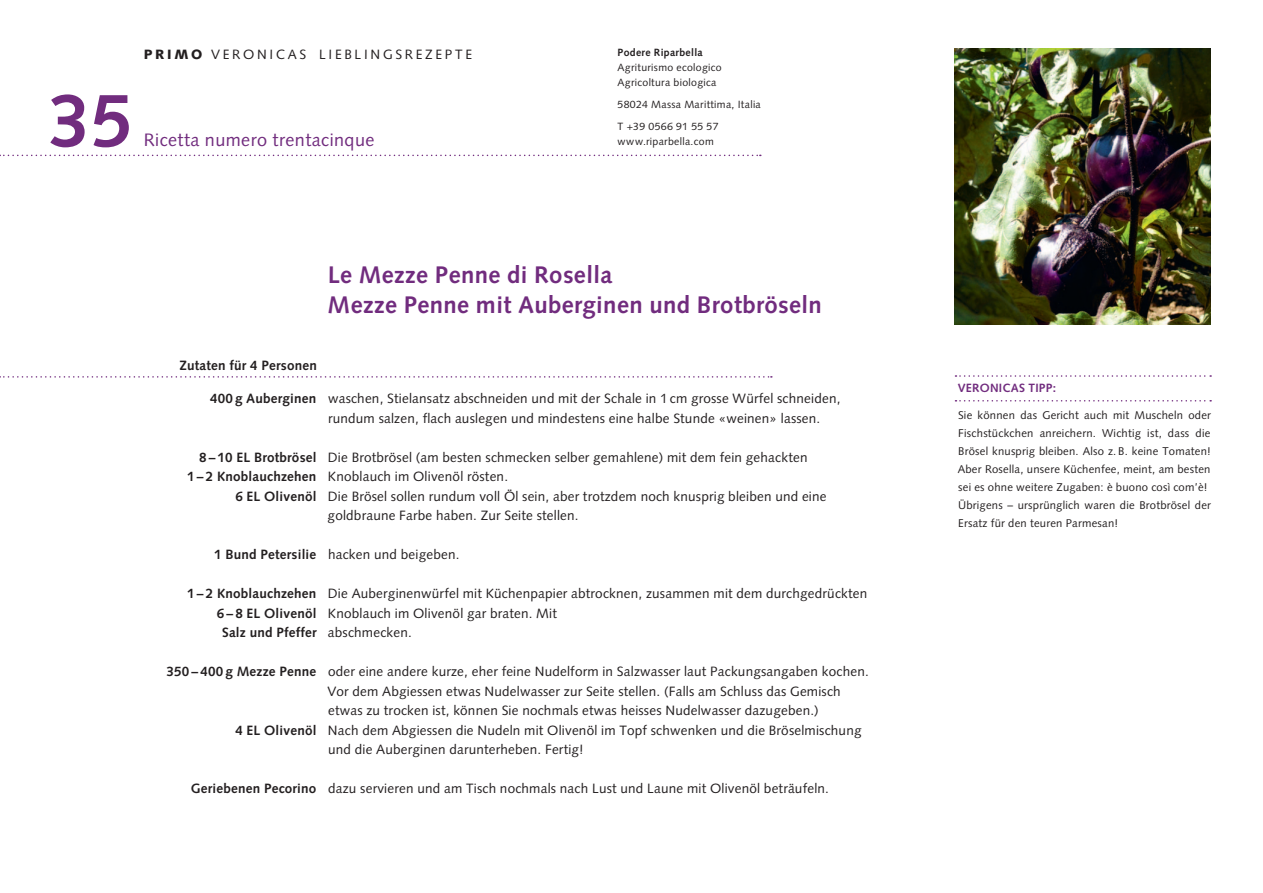
<style>
.page{position:relative;width:1263px;height:893px;background:#fff}
.page>*{position:absolute;margin:0;border:0;box-sizing:border-box;transform-origin:0 0}
.t1{font:700 75px "Syntax CL";color:#712c7e}
.t2{font:700 24px/30px "Syntax CL";letter-spacing:.015em;color:#712c7e}
.t3{font:18px "Syntax CL";letter-spacing:.025em;color:#712c7e}
.t4{font:13.5px/19.5px "Syntax CL";letter-spacing:.015em;color:#231f20}
.t5{font:700 13.5px/19.5px "Syntax CL";letter-spacing:.015em;color:#231f20;text-align:right}
.t6{font:13.5px "Syntax CL";letter-spacing:.2em;color:#231f20}
.t7{font:700 12px "Syntax CL";color:#712c7e}
.t8{font:11.25px/18px "Syntax CL";letter-spacing:.02em;color:#231f20}
.t9{font:10.5px/15px "Syntax CL";letter-spacing:.03em;color:#231f20}
.t10{font:700 10.5px "Syntax CL";letter-spacing:.03em;color:#231f20}
.s1{font-family:"Syntax";font-weight:900}
</style>
<div class="page">
<img style="left:955px;top:48px;width:256px;height:277px">
<svg style="left:0;top:155px;width:761px;height:1px"></svg>
<svg style="left:0;top:376px;width:772px;height:2px"></svg>
<svg style="left:955px;top:375px;width:256px;height:2px"></svg>
<svg style="left:955px;top:400px;width:256px;height:2px"></svg>
<h1 class="t1" style="left:48px;top:77px;width:86px">35</h1>
<p class="t6" style="left:144px;top:46px;width:330px"><span class="s1">PRIMO</span> Ver oni ca s Li ebli ngsr ezept e</p>
<h3 class="t3" style="left:144px;top:129px;width:232px">Ricetta numero trentacinque</h3>
<p class="t10" style="left:618px;top:47px;width:87px">Podere Riparbella</p>
<p class="t9" style="left:618px;top:60px;width:106px">Agriturismo ecologico<br>Agricoltura biologica</p>
<p class="t9" style="left:618px;top:94px;width:145px;line-height:21.8px">58024 Massa Marittima, Italia<br>T +39 0566 91 55 57</p>
<p class="t9" style="left:618px;top:134px;width:98px">www.riparbella.com</p>
<h2 class="t2" style="left:328px;top:260px;width:496px">Le Mezze Penne di Rosella<br>Mezze Penne mit Auberginen und Brotbröseln</h2>
<p class="t5" style="left:180px;top:356px;width:139px">Zutaten für 4 Personen</p>
<p class="t5" style="left:210px;top:389px;width:108px">400 g Auberginen</p>
<p class="t5" style="left:187px;top:448px;width:131px">8 – 10 EL Brotbrösel<br>1 – 2 Knoblauchzehen<br>6 EL Olivenöl</p>
<p class="t5" style="left:214px;top:545px;width:104px">1 Bund Petersilie</p>
<p class="t5" style="left:187px;top:584px;width:131px">1 – 2 Knoblauchzehen<br>6 – 8 EL Olivenöl<br>Salz und Pfeffer</p>
<p class="t5" style="left:166px;top:662px;width:151px">350 – 400 g Mezze Penne</p>
<p class="t5" style="left:235px;top:720px;width:83px">4 EL Olivenöl</p>
<p class="t5" style="left:191px;top:779px;width:127px">Geriebenen Pecorino</p>
<p class="t4" style="left:328px;top:389px;width:514px">waschen, Stielansatz abschneiden und mit der Schale in 1 cm grosse Würfel schneiden, rundum salzen, flach auslegen und mindestens eine halbe Stunde «weinen» lassen.</p>
<p class="t4" style="left:328px;top:447px;width:500px">Die Brotbrösel (am besten schmecken selber gemahlene) mit dem fein gehackten Knoblauch im Olivenöl rösten.<br>Die Brösel sollen rundum voll Öl sein, aber trotzdem noch knusprig bleiben und eine goldbraune Farbe haben. Zur Seite stellen.</p>
<p class="t4" style="left:328px;top:545px;width:133px">hacken und beigeben.</p>
<p class="t4" style="left:328px;top:584px;width:541px">Die Auberginenwürfel mit Küchenpapier abtrocknen, zusammen mit dem durchgedrückten<br>Knoblauch im Olivenöl gar braten. Mit<br>abschmecken.</p>
<p class="t4" style="left:327px;top:662px;width:543px">oder eine andere kurze, eher feine N udelform in Salzwasser laut Packungsangaben kochen.<br>Vor dem Abgiessen etwas N udelwasser zur Seite stellen. (Falls am Schluss das Gemisch etwas zu trocken ist, können Sie nochmals etwas heisses N udelwasser dazugeben.)<br>Nach dem Abgiessen die N udeln mit Olivenöl im Topf schwenken und die Bröselmischung und die Auberginen darunterheben. Fertig!</p>
<p class="t4" style="left:328px;top:779px;width:502px">dazu servieren und am Tisch nochmals nach Lust und Laune mit Olivenöl beträufeln.</p>
<p class="t7" style="left:958px;top:381px;width:17px">vero</p>
<p class="t7" style="left:990px;top:381px;width:68px">nicas tipp:</p>
<p class="t8" style="left:958px;top:407px;width:255px">Sie können das Gericht auch mit Muscheln oder Fischstückchen anreichern. Wichtig ist, dass die Brösel knusprig bleiben. Also z. B . keine Tomaten!<br>Aber Rosella, unsere Küchenfee, meint, am besten sei es ohne weitere Zugaben: è buono così com’è!<br>Übrigens – ursprünglich waren die Brotbrösel der Ersatz für den teuren Parmesan!</p>
</div>
